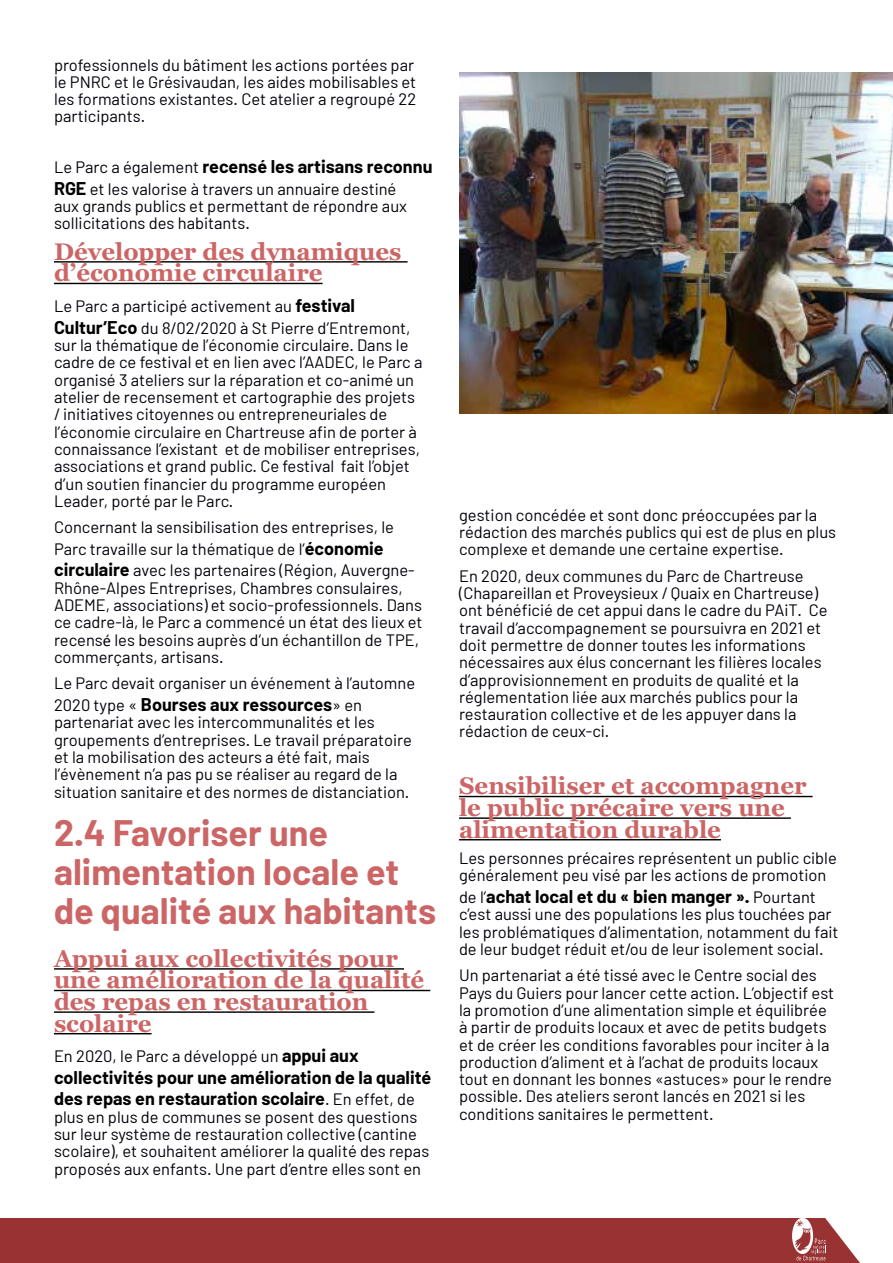
<style>
.page{position:relative;width:893px;height:1263px;background:#fff}
.page>*{position:absolute;margin:0;border:0;box-sizing:border-box;transform-origin:0 0}
.t1{font:700 36px/39px "Barlow";color:#c66}
.t2{font:700 24px/21.6px "Georgia";color:#c66}
.t3{font:700 18px/21.6px "Barlow";color:#000}
.t4{font:16.5px/17.4px "Barlow";color:#00000a}
.s1{font-weight:400;font-size:16.5px;color:#00000a}
.s2{font-weight:700;font-size:18px;color:#000}
.s3{font-family:"Calibri"}
</style>
<div class="page">
<div style="left:0;top:1218px;width:860px;height:45px;background:#933"></div>
<svg style="left:792px;top:1218px;width:68px;height:45px"></svg>
<hr style="left:54px;top:261px;width:354px;height:2px;background:#000">
<hr style="left:54px;top:283px;width:269px;height:1px;background:#000">
<hr style="left:54px;top:968px;width:350px;height:1px;background:#000">
<hr style="left:54px;top:990px;width:376px;height:1px;background:#000">
<hr style="left:54px;top:1011px;width:320px;height:2px;background:#000">
<hr style="left:54px;top:1033px;width:98px;height:1px;background:#000">
<img style="left:459px;top:72px;width:434px;height:342px">
<hr style="left:459px;top:796px;width:354px;height:1px;background:#000">
<hr style="left:459px;top:817px;width:332px;height:2px;background:#000">
<hr style="left:459px;top:839px;width:262px;height:1px;background:#000">
<p class="t4" style="left:54px;top:55px;width:364px">professionnels du bâtiment les actions portées par le PNRC et le Grésivaudan, les aides mobilisables et les formations existantes. Cet atelier a regroupé 22 participants.</p>
<p class="t3" style="left:54px;top:155px;width:380px"><span class="s1">Le Parc a également</span> recensé les artisans reconnu</p>
<p class="t4" style="left:54px;top:179px;width:355px"><span class="s2">RGE</span> et les valorise à travers un annuaire destiné aux grands publics et permettant de répondre aux sollicitations des habitants.</p>
<h2 class="t2" style="left:54px;top:241px;width:349px">Développer des dynamiques d’économie circulaire</h2>
<p class="t4" style="left:54px;top:295px;width:358px;line-height:21.6px">Le Parc a participé activement au <span class="s2">festival<br>Cultur’Eco</span> du 8/02/2020 à St Pierre d’Entremont,</p>
<p class="t4" style="left:54px;top:336px;width:370px">sur la thématique de l’économie circulaire. Dans le cadre de ce festival et en lien avec l’AADEC, le Parc a organisé 3 ateliers sur la réparation et co-animé un atelier de recensement et cartographie des projets / initiatives citoyennes ou entrepreneuriales de l’économie circulaire en Chartreuse afin de porter à connaissance l’existant et de mobiliser entreprises, associations et grand public. Ce festival fait l’objet d’un soutien financier du programme européen Leader, porté par le Parc.</p>
<p class="t4" style="left:54px;top:516px;width:362px;line-height:21.6px">Concernant la sensibilisation des entreprises, le<br>Parc travaille sur la thématique de l’<span class="s2">économie circulaire</span> avec les partenaires (Région, Auvergne-</p>
<p class="t4" style="left:54px;top:579px;width:370px">Rhône-Alpes Entreprises, Chambres consulaires, ADEME, associations) et socio-professionnels. Dans ce cadre-là, le Parc a commencé un état des lieux et recens<span class="s3">é</span> les besoins auprès d’un échantillon de TPE, commerçants, artisans.</p>
<p class="t4" style="left:54px;top:674px;width:363px">Le Parc devait organiser un événement à l’automne</p>
<p class="t3" style="left:54px;top:693px;width:310px"><span class="s1">2020 type «</span> Bourses aux ressources<span class="s1">» en</span></p>
<p class="t4" style="left:54px;top:713px;width:359px">partenariat avec les intercommunalités et les groupements d’entreprises. Le travail préparatoire et la mobilisation des acteurs a été fait, mais l’évènement n’a pas pu se réaliser au regard de la situation sanitaire et des normes de distanciation.</p>
<h1 class="t1" style="left:54px;top:813px;width:384px">2.4 Favoriser une alimentation locale et de qualité aux habitants</h1>
<h2 class="t2" style="left:54px;top:948px;width:372px">Appui aux collectivités pour une amélioration de la qualité des repas en restauration scolaire</h2>
<p class="t4" style="left:54px;top:1047px;width:306px">En 2020, le Parc a développé un <span class="s2">appui aux</span></p>
<p class="t3" style="left:54px;top:1066px;width:379px">collectivités pour une amélioration de la qualité des repas en restauration scolaire<span class="s1">. En effet, de</span></p>
<p class="t4" style="left:54px;top:1108px;width:377px">plus en plus de communes se posent des questions sur leur système de restauration collective (cantine scolaire), et souhaitent améliorer la qualité des repas proposés aux enfants. Une part d’entre elles sont en</p>
<p class="t4" style="left:459px;top:505px;width:379px">gestion concédée et sont donc préoccupées par la rédaction des marchés publics qui est de plus en plus complexe et demande une certaine expertise.</p>
<p class="t4" style="left:459px;top:566px;width:370px">En 2020, deux communes du Parc de Chartreuse (Chapareillan et Proveysieux / Quaix en Chartreuse) ont bénéficié de cet appui dans le cadre du PAiT. Ce travail d’accompagnement se poursuivra en 2021 et doit permettre de donner toutes les informations nécessaires aux élus concernant les filières locales d’approvisionnement en produits de qualité et la réglementation liée aux marchés publics pour la restauration collective et de les appuyer dans la rédaction de ceux-ci.</p>
<h2 class="t2" style="left:459px;top:775px;width:349px">Sensibiliser et accompagner le public précaire vers une alimentation durable</h2>
<p class="t4" style="left:459px;top:849px;width:379px">Les personnes précaires représentent un public cible généralement peu visé par les actions de promotion</p>
<p class="t3" style="left:459px;top:885px;width:358px"><span class="s1">de l’</span>achat local et du « bien manger ». <span class="s1">Pourtant</span></p>
<p class="t4" style="left:459px;top:905px;width:381px">c’est aussi une des populations les plus touchées par les problématiques d’alimentation, notamment du fait de leur budget réduit et/ou de leur isolement social.</p>
<p class="t4" style="left:459px;top:966px;width:377px">Un partenariat a été tissé avec le Centre social des Pays du Guiers pour lancer cette action. L’objectif est la promotion d’une alimentation simple et équilibrée à partir de produits locaux et avec de petits budgets et de créer les conditions favorables pour inciter à la production d’aliment et à l’achat de produits locaux tout en donnant les bonnes «astuces» pour le rendre possible. Des ateliers seront lancés en 2021 si les conditions sanitaires le permettent.</p>
</div>
